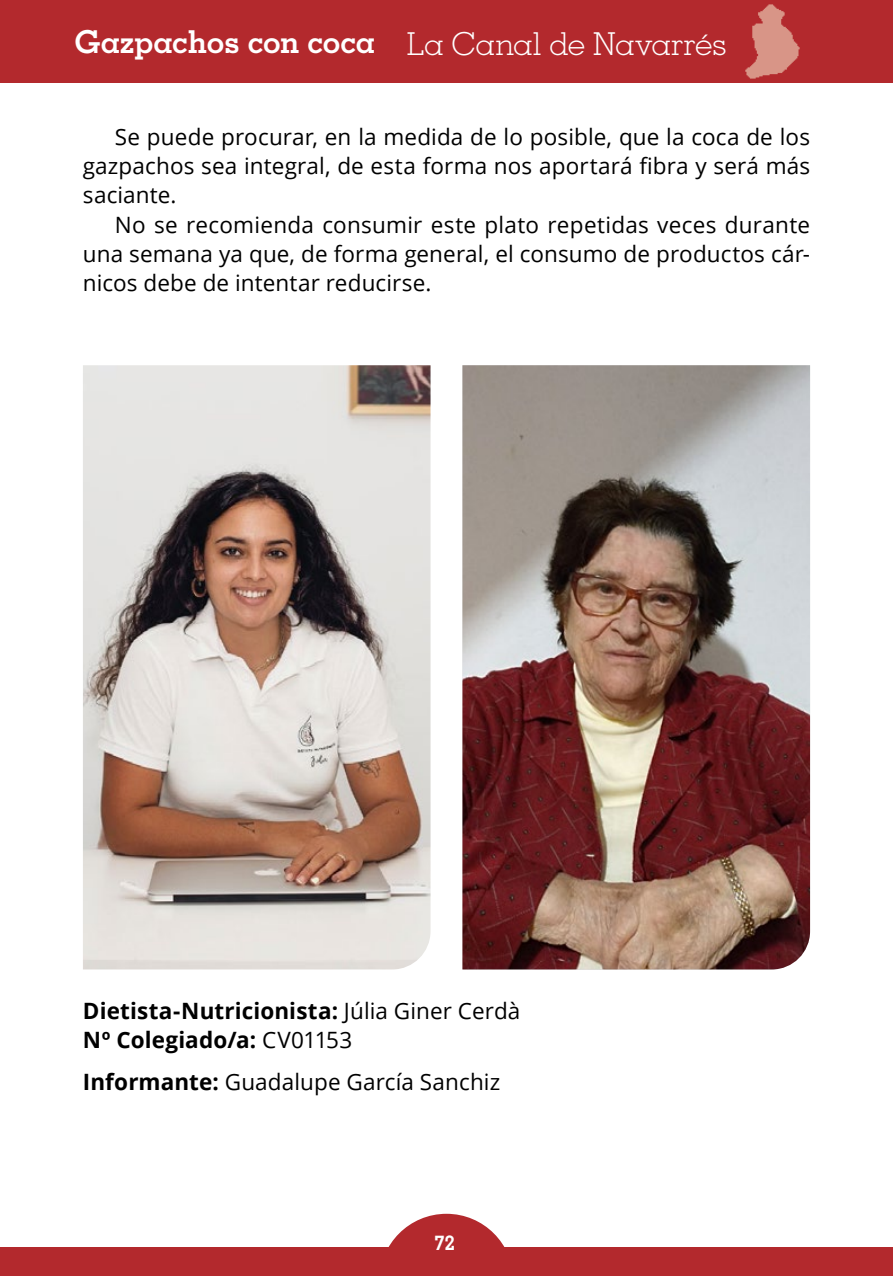
<style>
.page{position:relative;width:893px;height:1276px;background:#fff}
.page>*{position:absolute;margin:0;border:0;box-sizing:border-box;transform-origin:0 0}
.t1{font:300 31.5px "Memphis LT Std";letter-spacing:-.005em;color:#fff}
.t2{font:22.5px/29.2px "Open Sans";letter-spacing:.005em;color:#000;text-align:justify}
.t3{font:700 22.5px/29.2px "Open Sans";letter-spacing:.005em;color:#000}
.t4{font:700 20.25px "Memphis LT Std";color:#fff}
.s1{font-weight:700}
.s2{font-weight:400}
</style>
<div class="page">
<div style="left:0;top:1247px;width:893px;height:29px;background:#b3292d"></div>
<svg style="left:388px;top:1213px;width:117px;height:34px"></svg>
<div style="left:0;top:0;width:893px;height:83px;background:#b3292d"></div>
<img style="left:745px;top:4px;width:55px;height:75px">
<img style="left:83px;top:365px;width:348px;height:604px">
<img style="left:462px;top:365px;width:348px;height:604px">
<h1 class="t1" style="left:74px;top:24px;width:654px"><span class="s1">Gazpachos con coca</span> La Canal de Navarrés</h1>
<p class="t2" style="left:83px;top:121px;width:729px;text-indent:32px">Se puede procurar, en la medida de lo posible, que la coca de los gazpachos sea integral, de esta forma nos aportará fibra y será más saciante.</p>
<p class="t2" style="left:83px;top:209px;width:729px;text-indent:32px">No se recomienda consumir este plato repetidas veces durante una semana ya que, de forma general, el consumo de productos cár&shy;nicos debe de intentar reducirse.</p>
<p class="t3" style="left:83px;top:995px;width:439px">Dietista-Nutricionista: <span class="s2">Júlia Giner Cerdà<br></span>Nº Colegiado/a: <span class="s2">CV01153</span></p>
<p class="t2" style="left:83px;top:1066px;width:419px"><span class="s1">Informante:</span> Guadalupe García Sanchiz</p>
<p class="t4" style="left:435px;top:1229px;width:22px">72</p>
</div>
